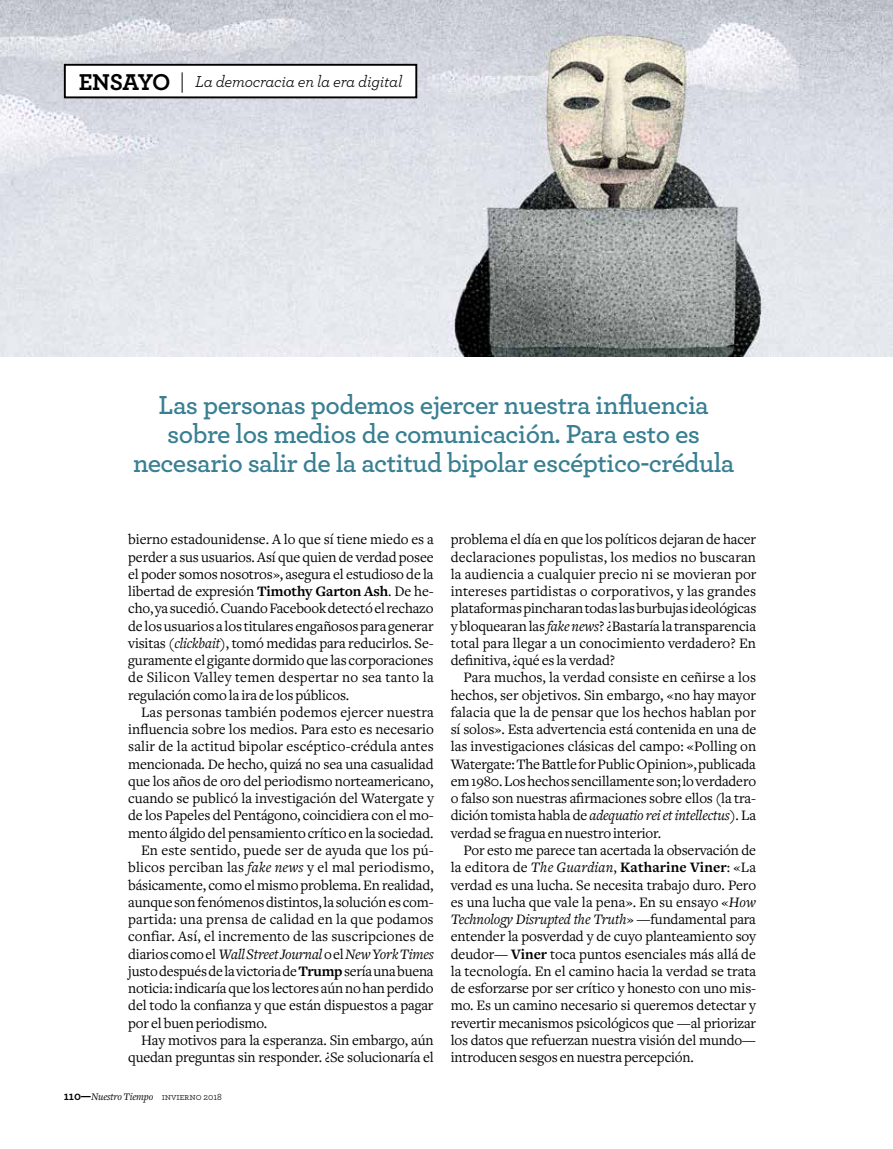
<style>
.page{position:relative;width:893px;height:1149px;background:#fff}
.page>*{position:absolute;margin:0;border:0;box-sizing:border-box;transform-origin:0 0}
.t1{font:600 27.3px/29.2px "Archer";letter-spacing:-.02em;color:#397f92;text-align:center}
.t2{font:700 24px "Archer";color:#000}
.t3{font:italic 16.5px "Archer";letter-spacing:-.015em;color:#000}
.t4{font:15px/17.2px "Freight Text";letter-spacing:-.01em;color:#000;text-align:justify}
.t5{font:15px "Freight Text";letter-spacing:.01em;color:#000}
.t6{font:italic 15px "Freight Text";letter-spacing:-.015em;color:#000}
.t7{font:italic 10.5px "Freight Text";letter-spacing:-.01em;color:#000}
.s1{font-weight:700}
.s2{font-style:italic}
.s3{font-style:normal}
.s4{font-family:"Archer";font-weight:700;font-style:normal;font-size:12px}
.s5{font-family:"Archer Book SC";font-style:normal;font-size:9.75px}
.s6{font-family:"Archer";font-style:normal;font-size:9.75px}
</style>
<div class="page">
<img style="left:0;top:0;width:893px;height:356px">
<div style="left:65px;top:65px;width:351px;height:32px;background:#fff"></div>
<div style="left:64px;top:64px;width:353px;height:34px;border:2px solid #000"></div>
<svg style="left:182px;top:72px;width:1px;height:21px"></svg>
<h2 class="t2" style="left:79px;top:67px;width:76px">ENS AYO</h2>
<p class="t3" style="left:195px;top:71px;width:209px">La democracia en la era digital</p>
<h1 class="t1" style="left:133px;top:389px;width:603px">Las personas podemos ejercer nuestra influencia sobre los medios de comunicación. Para esto es necesario salir de la actitud bipolar escéptico-crédula</h1>
<p class="t4" style="left:128px;top:531px;width:307px">bierno estadounidense. A lo que sí tiene miedo es a perder a sus usuarios. Así que quien de verdad posee el poder somos nosotros», asegura el estudioso de la libertad de expresión <span class="s1">Timothy Garton Ash</span>. De he&shy;cho, ya sucedió. Cuando Facebook detectó el rechazo de los usuarios a los titulares engañosos para generar visitas (<span class="s2">clickbait</span>), tomó medidas para reducirlos. Se&shy;guramente el gigante dormido que las corporaciones de Silicon Valley temen despertar no sea tanto la regulación como la ira de los públicos.</p>
<p class="t5" style="left:141px;top:703px;width:294px">Las personas también podemos ejercer nuestra</p>
<p class="t4" style="left:128px;top:720px;width:307px">influencia sobre los medios. Para esto es necesario</p>
<p class="t5" style="left:128px;top:738px;width:307px">salir de la actitud bipolar escéptico-crédula antes</p>
<p class="t4" style="left:128px;top:755px;width:307px">mencionada. De hecho, quizá no sea una casualidad</p>
<p class="t4" style="left:128px;top:772px;width:307px">que los años de oro del periodismo norteamericano,</p>
<p class="t4" style="left:128px;top:789px;width:307px">cuando se publicó la investigación del Watergate y</p>
<p class="t4" style="left:128px;top:807px;width:307px">de los Papeles del Pentágono, coincidiera con el mo-</p>
<p class="t4" style="left:128px;top:824px;width:307px">mento álgido del pensamiento crítico en la sociedad.</p>
<p class="t5" style="left:141px;top:841px;width:294px">En este sentido, puede ser de ayuda que los pú-</p>
<p class="t5" style="left:128px;top:858px;width:307px">blicos perciban las <span class="s2">fake news</span> y el mal periodismo,</p>
<p class="t4" style="left:128px;top:876px;width:307px">básicamente, como el mismo problema. En realidad,</p>
<p class="t4" style="left:128px;top:893px;width:307px">aunque son fenómenos distintos, la solución es com-</p>
<p class="t5" style="left:128px;top:910px;width:307px">partida: una prensa de calidad en la que podamos</p>
<p class="t4" style="left:128px;top:927px;width:307px">confiar. Así, el incremento de las suscripciones de</p>
<p class="t6" style="left:128px;top:945px;width:307px"><span class="s3">diarios como el</span> Wall Street Journal <span class="s3">o el</span> New York Times</p>
<p class="t4" style="left:128px;top:962px;width:307px">justo después de la victoria de <span class="s1">Trump</span> sería una buena</p>
<p class="t4" style="left:128px;top:979px;width:307px">noticia: indicaría que los lectores aún no han perdido</p>
<p class="t4" style="left:128px;top:996px;width:307px">del todo la confianza y que están dispuestos a pagar</p>
<p class="t4" style="left:128px;top:1014px;width:141px">por el buen periodismo.</p>
<p class="t4" style="left:141px;top:1031px;width:294px">Hay motivos para la esperanza. Sin embargo, aún</p>
<p class="t4" style="left:128px;top:1048px;width:307px">quedan preguntas sin responder. ¿Se solucionaría el</p>
<p class="t7" style="left:64px;top:1090px;width:160px"><span class="s4">110—</span>Nuestro Tiempo <span class="s5">invierno</span> <span class="s6">2018</span></p>
<p class="t4" style="left:451px;top:531px;width:307px">problema el día en que los políticos dejaran de hacer declaraciones populistas, los medios no buscaran la audiencia a cualquier precio ni se movieran por intereses partidistas o corporativos, y las grandes plataformas pincharan todas las burbujas ideológicas y bloquearan las <span class="s2">fake news</span>? ¿Bastaría la transparencia total para llegar a un conocimiento verdadero? En definitiva, ¿qué es la verdad?</p>
<p class="t4" style="left:451px;top:669px;width:307px;text-indent:13px">Para muchos, la verdad consiste en ceñirse a los hechos, ser objetivos. Sin embargo, «no hay mayor falacia que la de pensar que los hechos hablan por sí solos». Esta advertencia está contenida en una de las investigaciones clásicas del campo: «Polling on Watergate: The Battle for Public Opinion», publicada em 1980. Los hechos sencillamente son; lo verdadero o falso son nuestras afirmaciones sobre ellos (la tra&shy;dición tomista habla de <span class="s2">adequatio rei et intellectus</span>). La verdad se fragua en nuestro interior.</p>
<p class="t4" style="left:451px;top:841px;width:307px;text-indent:13px">Por esto me parece tan acertada la observación de la editora de <span class="s2">The Guardian</span>, <span class="s1">Katharine Viner</span>: «La verdad es una lucha. Se necesita trabajo duro. Pero es una lucha que vale la pena». En su ensayo «<span class="s2">How Technology Disrupted the Truth</span>» —fundamental para entender la posverdad y de cuyo planteamiento soy deudor— <span class="s1">Viner</span> toca puntos esenciales más allá de la tecnología. En el camino hacia la verdad se trata de esforzarse por ser crítico y honesto con uno mis&shy;mo. Es un camino necesario si queremos detectar y revertir mecanismos psicológicos que —al priorizar los datos que refuerzan nuestra visión del mundo— introducen sesgos en nuestra percepción.</p>
</div>
